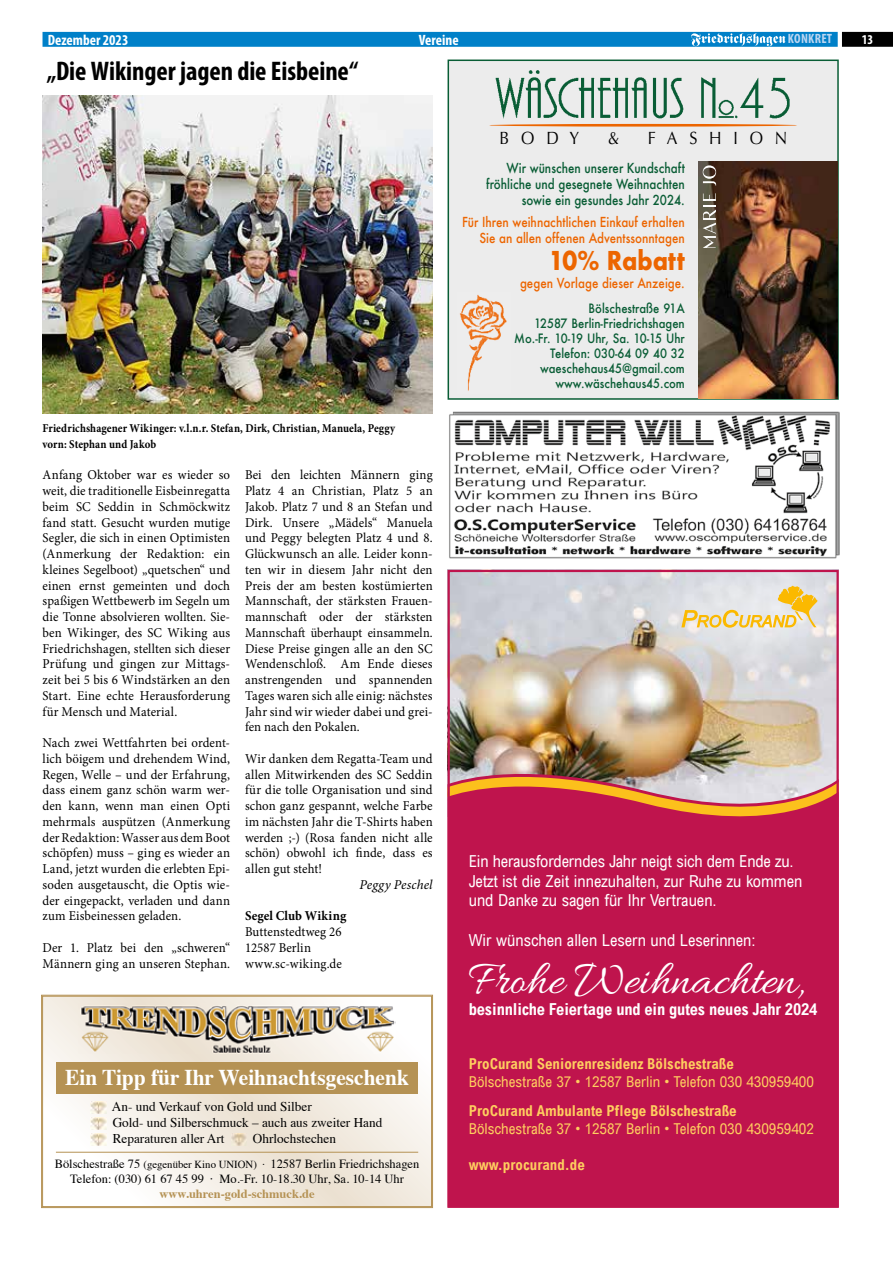
<style>
.page{position:relative;width:893px;height:1263px;background:#fff}
.page>*{position:absolute;margin:0;border:0;box-sizing:border-box;transform-origin:0 0}
.t1{font:49.5px "Allura";letter-spacing:-.01em;color:#fff}
.t2{font:700 condensed 27px "Myriad Pro";color:#000}
.t3{font:700 25.35px "Futura";color:#ec6500;scale:.86 1}
.t4{font:700 22.5px "Times";color:#fff;scale:.95 1}
.t5{font:17.7px "Optima";letter-spacing:.74em;color:#000;scale:.9 1}
.t6{font:condensed 16.5px/19.8px "Arial";color:#fff}
.t7{font:700 condensed 16.5px "Arial";letter-spacing:-.01em;color:#fff}
.t8{font:condensed 15px "Arial";color:#fece5f}
.t9{font:700 condensed 15px "Arial";color:#fece5f}
.t10{font:700 condensed 15px "Myriad Pro";color:#fff}
.t11{font:13.5px/15.8px "Minion Pro";letter-spacing:.005em;color:#000;text-align:justify;scale:.95 1}
.t12{font:500 13.5px/16px "Futura";color:#ec6500;text-align:right;scale:.86 1}
.t13{font:500 13.5px/16px "Futura";color:#095d35;text-align:right;scale:.86 1}
.t14{font:700 13.5px "Minion Pro";letter-spacing:.01em;color:#000;scale:.95 1}
.t15{font:italic 13.5px "Minion Pro";letter-spacing:.01em;color:#000}
.t16{font:700 condensed 13.5px "Myriad Pro";letter-spacing:.02em;color:#bcd6f1}
.t17{font:700 condensed 13.5px "Myriad Pro";color:#fff}
.t18{font:13.35px/16px "Times";color:#000}
.t19{font:500 12.6px/15px "Futura";color:#095d35;text-align:right;scale:.9 1}
.t20{font:12.45px/15px "Times";color:#000;text-align:center}
.t21{font:700 12.45px "Times";color:#b59254}
.t22{font:700 12px/15.8px "Minion Pro";letter-spacing:.01em;color:#000;scale:.9 1}
.s1{font-size:10.8px}
</style>
<div class="page">
<div style="left:43px;top:32px;width:795px;height:15px;background:#0080c8;border:2px solid #0080c8"></div>
<svg style="left:842px;top:32px;width:51px;height:15px"></svg>
<svg style="left:691px;top:33px;width:95px;height:13px"></svg>
<img style="left:43px;top:96px;width:390px;height:318px">
<img style="left:449px;top:411px;width:391px;height:147px">
<div style="left:448px;top:60px;width:390px;height:339px;background:#ececec"></div>
<div style="left:448px;top:60px;width:391px;height:340px;border:2px solid #095d35"></div>
<img style="left:492px;top:70px;width:301px;height:55px">
<hr style="left:489px;top:124px;width:308px;height:3px;background:#ec6500;border-radius:50%">
<img style="left:698px;top:161px;width:139px;height:237px">
<img style="left:459px;top:294px;width:48px;height:97px">
<svg style="left:703px;top:165px;width:14px;height:21px"></svg>
<svg style="left:703px;top:193px;width:13px;height:55px"></svg>
<img style="left:451px;top:573px;width:385px;height:188px">
<div style="left:451px;top:761px;width:385px;height:444px;background:#bf144d"></div>
<svg style="left:451px;top:764px;width:385px;height:73px;background:#c66067"></svg>
<div style="left:605px;top:570px;width:234px;height:138px;background:#fff;opacity:.75"></div>
<svg style="left:681px;top:586px;width:137px;height:42px;background:#e9daaf"></svg>
<div style="left:448px;top:570px;width:391px;height:638px;border:2px solid #bf144d"></div>
<svg style="left:41px;top:995px;width:392px;height:213px"></svg>
<div style="left:42px;top:996px;width:390px;height:211px;border:1px solid #b59254"></div>
<img style="left:91px;top:1101px;width:15px;height:13px">
<img style="left:91px;top:1117px;width:15px;height:13px">
<img style="left:91px;top:1133px;width:15px;height:13px">
<img style="left:231px;top:1133px;width:15px;height:13px">
<div style="left:56px;top:1062px;width:362px;height:32px;background:#b59254"></div>
<hr style="left:56px;top:1152px;width:362px;height:1px;background:#b59254">
<p class="t10" style="left:48px;top:30px;width:82px">Dezember 2023</p>
<p class="t10" style="left:419px;top:30px;width:41px">Vereine</p>
<p class="t16" style="left:788px;top:30px;width:46px">KONKRET</p>
<p class="t17" style="left:862px;top:31px;width:13px">13</p>
<h2 class="t2" style="left:47px;top:54px;width:313px">„Die Wikinger jagen die Eisbeine“</h2>
<p class="t22" style="left:43px;top:420px;width:393px">Friedrichshagener Wikinger: v.l.n.r. Stefan, Dirk, Christian, Manuela, Peggy vorn: Stephan und Jakob</p>
<p class="t11" style="left:43px;top:467px;width:199px">Anfang Oktober war es wieder so weit, die traditionelle Eisbeinregatta beim SC Seddin in Schmöckwitz fand statt. Gesucht wurden mutige Segler, die sich in einen Optimisten (Anmerkung der Redaktion: ein kleines Segelboot) „quetschen“ und einen ernst gemeinten und doch spaßigen Wettbewerb im Segeln um die Tonne absolvieren wollten. Sie&shy;ben Wikinger, des SC Wiking aus Friedrichshagen, stellten sich dieser Prüfung und gingen zur Mittags&shy;zeit bei 5 bis 6 Windstärken an den Start. Eine echte Herausforderung für Mensch und Material.</p>
<p class="t11" style="left:43px;top:735px;width:199px">Nach zwei Wettfahrten bei ordent&shy;lich böigem und drehendem Wind, Regen, Welle – und der Erfahrung, dass einem ganz schön warm wer&shy;den kann, wenn man einen Opti mehrmals auspützen (Anmerkung der Redaktion: Wasser aus dem Boot schöpfen) muss – ging es wieder an Land, jetzt wurden die erlebten Epi&shy;soden ausgetauscht, die Optis wie&shy;der eingepackt, verladen und dann zum Eisbeinessen geladen.</p>
<p class="t11" style="left:43px;top:940px;width:199px">Der 1. Platz bei den „schweren“<br>Männern ging an unseren Stephan.</p>
<p class="t11" style="left:245px;top:467px;width:199px">Bei den leichten Männern ging Platz 4 an Christian, Platz 5 an Jakob. Platz 7 und 8 an Stefan und Dirk. Unsere „Mädels“ Manuela und Peggy belegten Platz 4 und 8.<br>Glückwunsch an alle. Leider konn&shy;ten wir in diesem Jahr nicht den Preis der am besten kostümierten Mannschaft, der stärksten Frauen&shy;mannschaft oder der stärksten Mannschaft überhaupt einsammeln.<br>Diese Preise gingen alle an den SC Wendenschloß. Am Ende dieses anstrengenden und spannenden Tages waren sich alle einig: nächstes Jahr sind wir wieder dabei und grei&shy;fen nach den Pokalen.</p>
<p class="t11" style="left:245px;top:751px;width:199px">Wir danken dem Regatta-Team und allen Mitwirkenden des SC Seddin für die tolle Organisation und sind schon ganz gespannt, welche Farbe im nächsten Jahr die T-Shirts haben werden ;-) (Rosa fanden nicht alle schön) obwohl ich finde, dass es allen gut steht!</p>
<p class="t15" style="left:359px;top:875px;width:75px">Peggy Peschel</p>
<p class="t14" style="left:245px;top:906px;width:108px">Segel Club Wiking</p>
<p class="t11" style="left:245px;top:924px;width:103px;text-align:left">Buttenstedtweg 26<br>12587 Berlin www.sc-wiking.de</p>
<h3 class="t4" style="left:65px;top:1056px;width:363px">Ein Tipp für Ihr Weihnachtsgeschenk</h3>
<p class="t18" style="left:112px;top:1097px;width:272px">An- und Verkauf von Gold und Silber<br>Gold- und Silberschmuck – auch aus zweiter Hand<br>Reparaturen aller Art</p>
<p class="t18" style="left:253px;top:1129px;width:85px">Ohrlochstechen</p>
<p class="t20" style="left:55px;top:1155px;width:366px">Bölschestraße 75 <span class="s1">(gegenüber Kino UNION) ·</span> 12587 Berlin Friedrichshagen<br>Telefon: (030) 61 67 45 99 · Mo.-Fr. 10-18.30 Uhr, Sa. 10-14 Uhr</p>
<p class="t21" style="left:160px;top:1182px;width:156px">www.uhren-gold-schmuck.de</p>
<h3 class="t5" style="left:500px;top:127px;width:90px">BODY</h3>
<h3 class="t5" style="left:608px;top:127px;width:14px">&amp;</h3>
<h3 class="t5" style="left:648px;top:127px;width:156px">FASHION</h3>
<p class="t13" style="left:486px;top:159px;width:232px">Wir wünschen unserer Kundschaft fröhliche und gesegnete Weihnachten sowie ein gesundes Jahr 2024.</p>
<p class="t12" style="left:462px;top:214px;width:261px">Für Ihren weihnachtlichen Einkauf erhalten<br>Sie an allen offenen Adventssonntagen</p>
<h3 class="t3" style="left:549px;top:242px;width:160px">10% Rabatt</h3>
<p class="t12" style="left:520px;top:274px;width:193px">gegen Vorlage dieser Anzeige.</p>
<p class="t19" style="left:514px;top:300px;width:191px">Bölschestraße 91A<br>12587 Berlin-Friedrichshagen<br>Mo.-Fr. 10-19 Uhr, Sa. 10-15 Uhr<br>Telefon: 030-64 09 40 32 waeschehaus45@gmail.com www.wäschehaus45.com</p>
<p class="t6" style="left:469px;top:851px;width:335px">Ein herausforderndes Jahr neigt sich dem Ende zu.<br>Jetzt ist die Zeit innezuhalten, zur Ruhe zu kommen und Danke zu sagen für Ihr Vertrauen.</p>
<p class="t6" style="left:469px;top:930px;width:288px">Wir wünschen allen Lesern und Leserinnen:</p>
<h1 class="t1" style="left:469px;top:953px;width:338px">Frohe Weihnachten,</h1>
<p class="t7" style="left:469px;top:1000px;width:350px">besinnliche Feiertage und ein gutes neues Jahr 2024</p>
<p class="t9" style="left:469px;top:1055px;width:267px">ProCurand Seniorenresidenz Bölschestraße</p>
<p class="t8" style="left:469px;top:1073px;width:347px">Bölschestraße 37 • 12587 Berlin • Telefon 030 430959400</p>
<p class="t9" style="left:469px;top:1102px;width:269px">ProCurand Ambulante Pflege Bölschestraße</p>
<p class="t8" style="left:469px;top:1120px;width:347px">Bölschestraße 37 • 12587 Berlin • Telefon 030 430959402</p>
<p class="t9" style="left:469px;top:1156px;width:118px">www.procurand.de</p>
</div>
